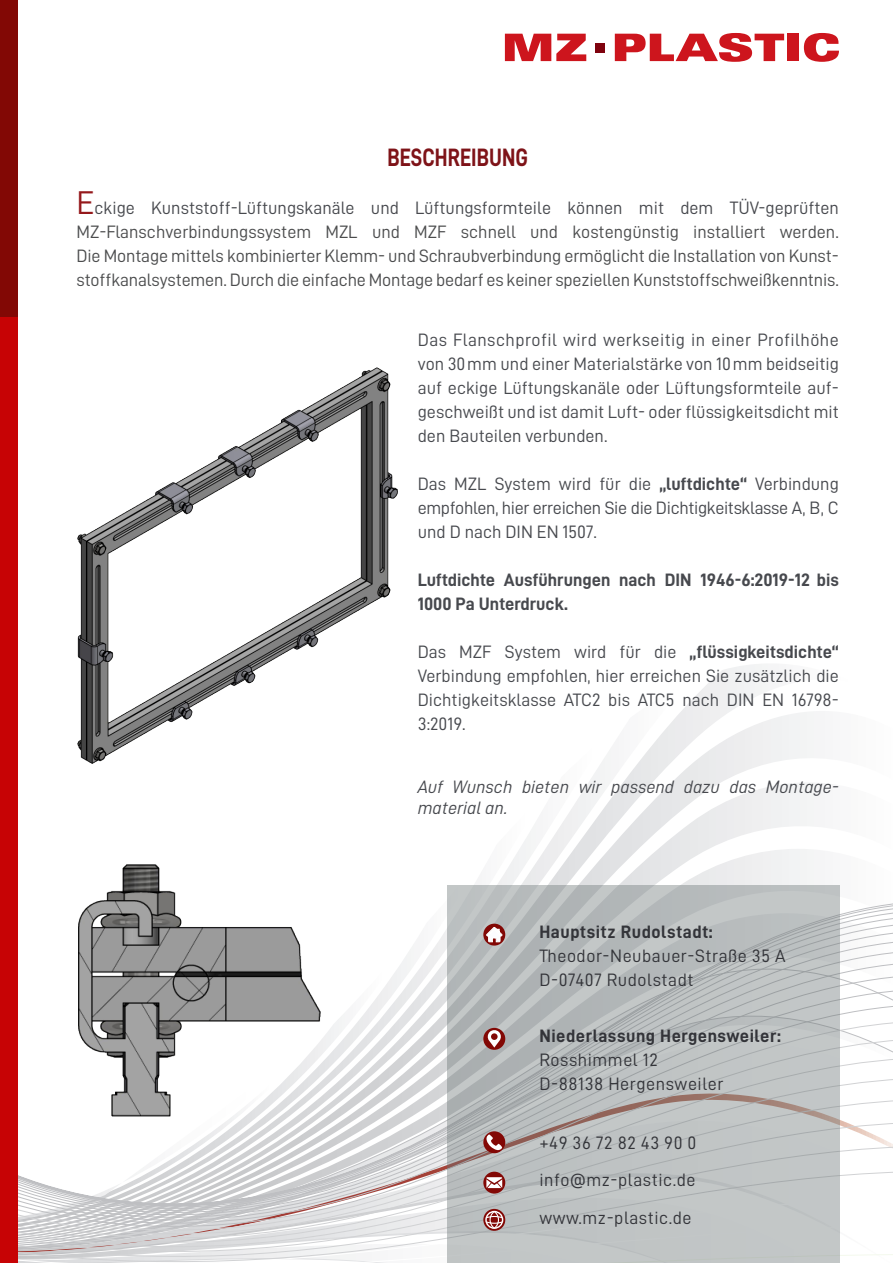
<style>
.page{position:relative;width:893px;height:1263px;background:#fff}
.page>*{position:absolute;margin:0;border:0;box-sizing:border-box;transform-origin:0 0}
.t1{font:25.2px "D DIN Bold";color:#7e1318;scale:.83 1}
.t2{font:18px/24px "D DIN";color:#47494e;text-align:justify}
.t3{font:18px/24px "D DIN";letter-spacing:-.01em;color:#4b4c4d}
.t4{font:18px "D DIN";letter-spacing:.03em;color:#333439}
.t5{font:18px/24px "D DIN Bold";color:#47494e}
.t6{font:18px/21px "D DIN Italic";color:#47494e}
.t7{font:18px "D DIN Bold";letter-spacing:.03em;color:#333439}
.s1{font-size:33px;color:#95191c}
.s2{font-family:"D DIN Bold"}
</style>
<div class="page">
<svg style="left:17px;top:663px;width:751px;height:48px"></svg>
<svg style="left:17px;top:711px;width:797px;height:71px"></svg>
<svg style="left:17px;top:782px;width:797px;height:67px"></svg>
<svg style="left:17px;top:849px;width:823px;height:53px"></svg>
<svg style="left:17px;top:1247px;width:876px;height:16px"></svg>
<svg style="left:17px;top:902px;width:876px;height:345px"></svg>
<div style="left:0;top:316px;width:17px;height:947px;background:#c70305"></div>
<div style="left:0;top:0;width:17px;height:316px;background:#820805"></div>
<img style="left:79px;top:864px;width:242px;height:253px">
<img style="left:78px;top:368px;width:319px;height:396px">
<svg style="left:447px;top:886px;width:392px;height:377px;background:#babdbe"></svg>
<svg style="left:483px;top:1131px;width:22px;height:22px"></svg>
<svg style="left:484px;top:1134px;width:18px;height:16px"></svg>
<svg style="left:483px;top:1209px;width:22px;height:22px"></svg>
<svg style="left:485px;top:1211px;width:18px;height:18px"></svg>
<svg style="left:483px;top:1172px;width:22px;height:21px"></svg>
<svg style="left:486px;top:1177px;width:16px;height:11px"></svg>
<svg style="left:483px;top:1028px;width:22px;height:22px"></svg>
<svg style="left:487px;top:1029px;width:14px;height:18px"></svg>
<svg style="left:483px;top:924px;width:22px;height:21px"></svg>
<svg style="left:486px;top:927px;width:16px;height:15px"></svg>
<div style="left:595px;top:43px;width:10px;height:10px;background:#7f020e"></div>
<svg style="left:804px;top:33px;width:35px;height:29px"></svg>
<div style="left:787px;top:34px;width:12px;height:27px;background:#cd151d"></div>
<svg style="left:615px;top:33px;width:169px;height:29px"></svg>
<svg style="left:505px;top:34px;width:81px;height:27px"></svg>
<p class="t1" style="left:387px;top:143px;width:171px">BESCHREIBUNG</p>
<p class="t2" style="left:77px;top:196px;width:764px"><span class="s1">E</span>ckige Kunststoff-Lüftungskanäle und Lüftungsformteile können mit dem TÜV-geprüften</p>
<p class="t3" style="left:77px;top:220px;width:764px">MZ-Flanschverbindungssystem MZL und MZF schnell und kostengünstig installiert werden.</p>
<p class="t3" style="left:77px;top:244px;width:764px">Die Montage mittels kombinierter Klemm- und Schraubverbindung ermöglicht die Installation von Kunst&shy;stoffkanalsystemen. Durch die einfache Montage bedarf es keiner speziellen Kunststoffschweißkenntnis.</p>
<p class="t2" style="left:418px;top:328px;width:423px">Das Flanschprofil wird werkseitig in einer Profilhöhe von 30 mm und einer Materialstärke von 10 mm beidseitig auf eckige Lüftungskanäle oder Lüftungsformteile auf&shy;geschweißt und ist damit Luft- oder flüssigkeitsdicht mit den Bauteilen verbunden.</p>
<p class="t2" style="left:418px;top:472px;width:423px">Das MZL System wird für die <span class="s2">„luftdichte“</span> Verbindung empfohlen, hier erreichen Sie die Dichtigkeitsklasse A, B, C und D nach DIN EN 1507.</p>
<p class="t5" style="left:418px;top:568px;width:423px">Luftdichte Ausführungen nach DIN 1946-6:2019-12 bis<br>1000 Pa Unterdruck.</p>
<p class="t2" style="left:418px;top:640px;width:423px">Das MZF System wird für die <span class="s2">„flüssigkeitsdichte“</span></p>
<p class="t2" style="left:418px;top:664px;width:423px">Verbindung empfohlen, hier erreichen Sie zusätzlich die Dichtigkeitsklasse ATC2 bis ATC5 nach DIN EN 16798- 3:2019.</p>
<p class="t6" style="left:418px;top:776px;width:423px">Auf Wunsch bieten wir passend dazu das Montage&shy;material an.</p>
<p class="t7" style="left:539px;top:921px;width:175px">Hauptsitz Rudolstadt:</p>
<p class="t4" style="left:539px;top:946px;width:248px">Theodor-Neubauer-Straße 35 A</p>
<p class="t4" style="left:539px;top:970px;width:156px">D-07407 Rudolstadt</p>
<p class="t7" style="left:539px;top:1026px;width:243px">Niederlassung Hergensweiler:</p>
<p class="t4" style="left:539px;top:1050px;width:120px">Rosshimmel 12</p>
<p class="t4" style="left:539px;top:1074px;width:185px">D-88138 Hergensweiler</p>
<p class="t4" style="left:539px;top:1133px;width:158px">+49 36 72 82 43 90 0</p>
<p class="t4" style="left:539px;top:1170px;width:158px">info@mz-plastic.de</p>
<p class="t4" style="left:539px;top:1208px;width:154px">www.mz-plastic.de</p>
</div>
